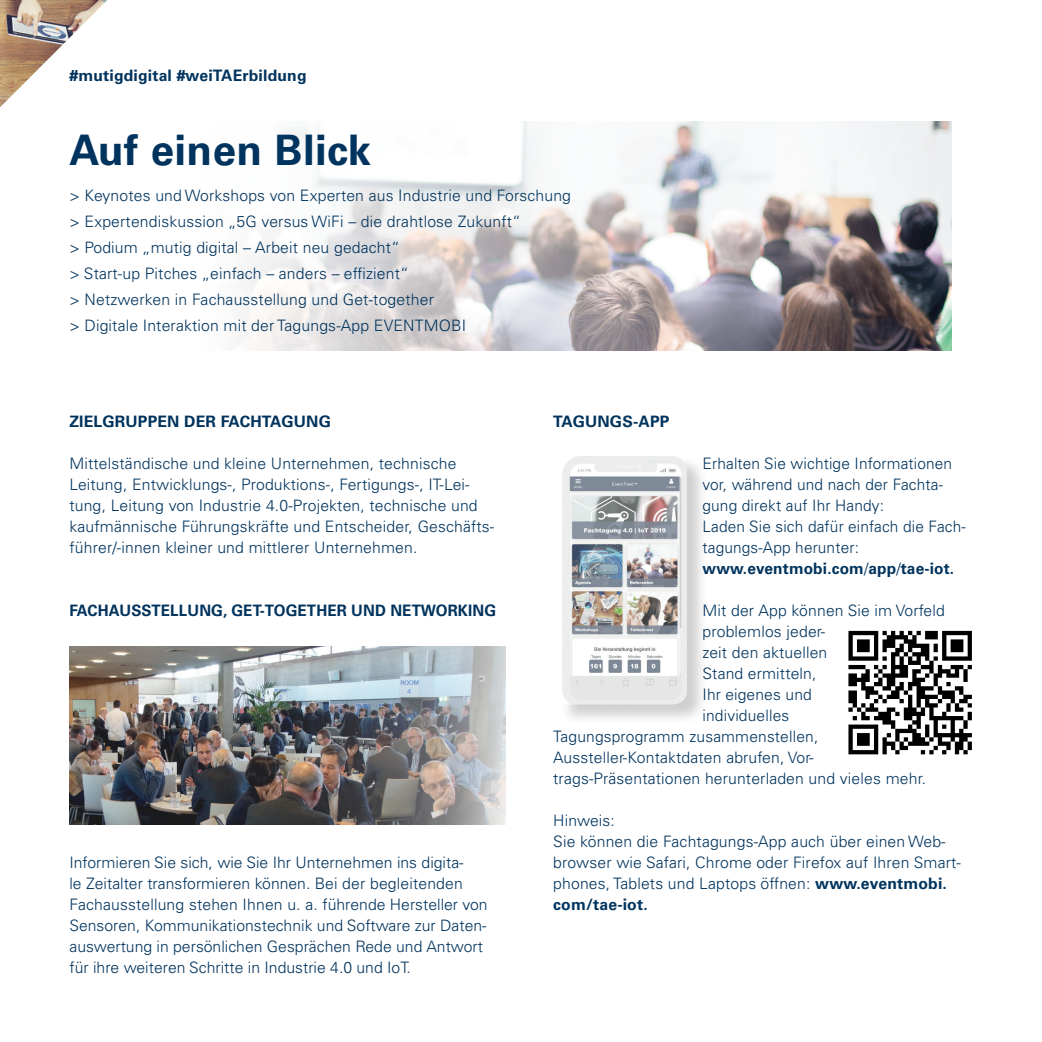
<style>
.page{position:relative;width:1042px;height:1042px;background:#fff}
.page>*{position:absolute;margin:0;border:0;box-sizing:border-box;transform-origin:0 0}
.t1{font:700 42px "Univers LT Pro 65";letter-spacing:.01em;color:#00335d}
.t2{font:300 15.75px/21px "Univers LT Pro 45";letter-spacing:.01em;color:#00335d}
.t3{font:700 15.75px "Univers LT Pro 65";letter-spacing:.01em;color:#00335d}
.t4{font:700 15.75px "Univers LT Pro 65";letter-spacing:.01em;color:#00335d;scale:.96 1}
.s1{font-family:"Univers LT Pro 45";font-weight:300}
.s2{font-family:"Univers LT Pro 65";font-weight:700}
</style>
<div class="page">
<img style="left:0;top:0;width:107px;height:107px">
<img style="left:243px;top:122px;width:708px;height:228px">
<img style="left:69px;top:646px;width:436px;height:178px">
<img style="left:848px;top:630px;width:124px;height:125px">
<div style="left:560px;top:456px;width:148px;height:270px;background:#231f20;opacity:.27"></div>
<img style="left:560px;top:456px;width:127px;height:248px">
<p class="t3" style="left:69px;top:64px;width:239px">#mutigdigital #weiTAErbildung</p>
<h1 class="t1" style="left:69px;top:121px;width:303px">Auf einen Blick</h1>
<p class="t2" style="left:69px;top:182px;width:503px;line-height:25.9px">&gt; Keynotes und Workshops von Experten aus Industrie und Forschung &gt; Expertendiskussion „5G versus WiFi – die drahtlose Zukunft“<br>&gt; Podium „mutig digital – Arbeit neu gedacht“<br>&gt; Start-up Pitches „einfach – anders – effizient“<br>&gt; Netzwerken in Fachausstellung und Get-together<br>&gt; Digitale Interaktion mit der Tagungs-App EVENTMOBI</p>
<p class="t3" style="left:69px;top:410px;width:263px">ZIELGRUPPEN DER FACHTAGUNG</p>
<p class="t2" style="left:69px;top:452px;width:426px">Mittelständische und kleine Unternehmen, technische Leitung, Entwicklungs-, Produktions-, Fertigungs-, IT-Lei&shy;tung, Leitung von Industrie 4.0-Projekten, technische und kaufmännische Führungskräfte und Entscheider, Geschäfts&shy;führer/-innen kleiner und mittlerer Unternehmen.</p>
<p class="t4" style="left:69px;top:599px;width:446px">FACHAUSSTELLUNG, GET-TOGETHER UND NETWORKING</p>
<p class="t2" style="left:69px;top:851px;width:420px">Informieren Sie sich, wie Sie Ihr Unternehmen ins digita-<br>le Zeitalter transformieren können. Bei der begleitenden Fachausstellung stehen Ihnen u. a. führende Hersteller von Sensoren, Kommunikationstechnik und Software zur Daten&shy;auswertung in persönlichen Gesprächen Rede und Antwort für ihre weiteren Schritte in Industrie 4.0 und IoT.</p>
<p class="t3" style="left:553px;top:410px;width:118px">TAGUNGS-APP</p>
<p class="t2" style="left:702px;top:452px;width:265px">Erhalten Sie wichtige Informationen vor, während und nach der Fachta&shy;gung direkt auf Ihr Handy:<br>Laden Sie sich dafür einfach die Fach&shy;tagungs-App herunter:</p>
<p class="t3" style="left:702px;top:557px;width:253px">www.eventmobi.com<span class="s1">/</span>app<span class="s1">/</span>tae-iot.</p>
<p class="t2" style="left:702px;top:599px;width:244px">Mit der App können Sie im Vorfeld</p>
<p class="t2" style="left:702px;top:620px;width:124px">problemlos jeder-</p>
<p class="t2" style="left:702px;top:641px;width:126px">zeit den aktuellen</p>
<p class="t2" style="left:702px;top:662px;width:116px">Stand ermitteln,</p>
<p class="t2" style="left:702px;top:683px;width:111px">Ihr eigenes und</p>
<p class="t2" style="left:702px;top:704px;width:88px">individuelles</p>
<p class="t2" style="left:553px;top:725px;width:267px">Tagungsprogramm zusammenstellen,</p>
<p class="t2" style="left:553px;top:746px;width:262px">Aussteller-Kontaktdaten abrufen, Vor-</p>
<p class="t2" style="left:553px;top:767px;width:374px">trags-Präsentationen herunterladen und vieles mehr.</p>
<p class="t2" style="left:553px;top:809px;width:409px">Hinweis:<br>Sie können die Fachtagungs-App auch über einen Web&shy;browser wie Safari, Chrome oder Firefox auf Ihren Smart&shy;phones, Tablets und Laptops öffnen: <span class="s2">www.eventmobi.</span></p>
<p class="t3" style="left:553px;top:893px;width:96px">com/tae-iot.</p>
</div>
